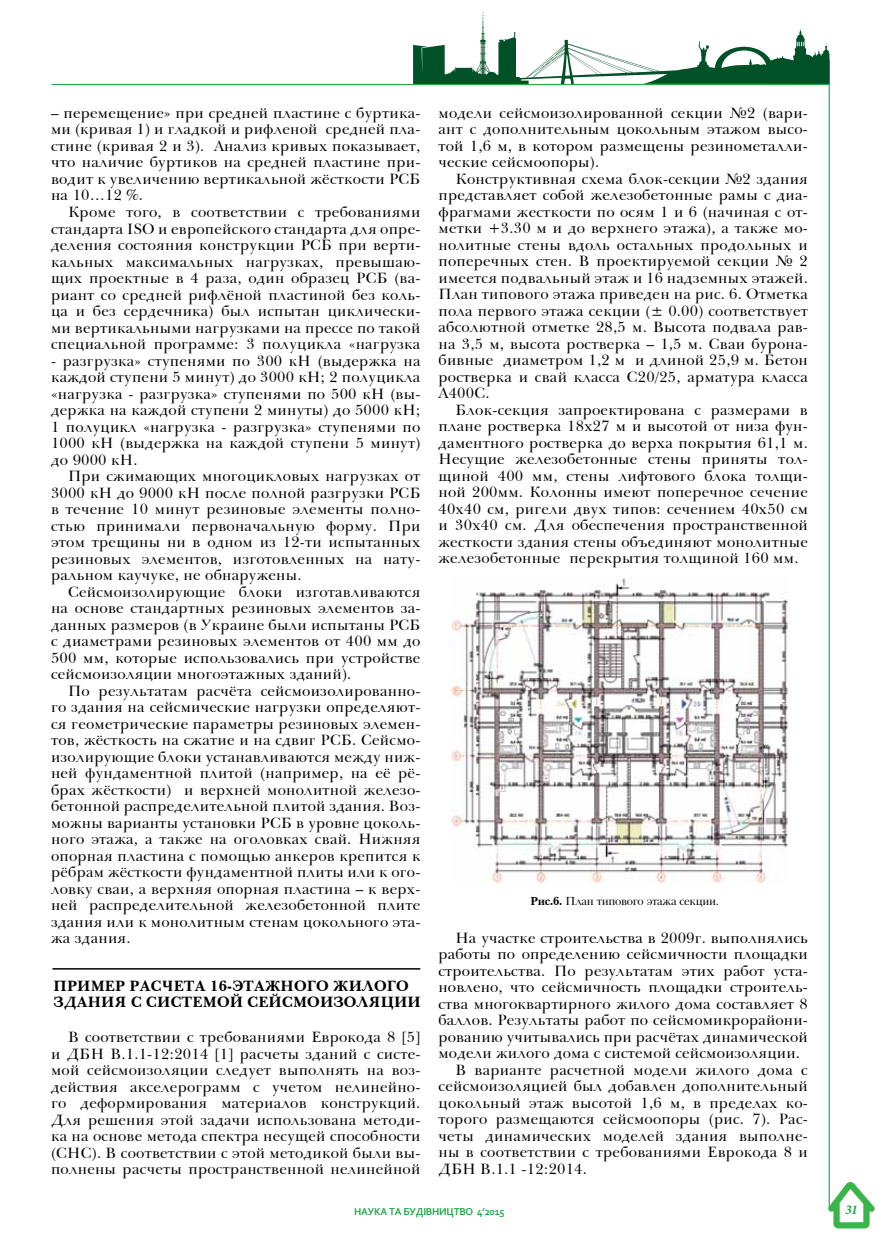
<style>
.page{position:relative;width:893px;height:1255px;background:#fff}
.page>*{position:absolute;margin:0;border:0;box-sizing:border-box;transform-origin:0 0}
.t1{font:15.3px/16.5px "Baskerville BT";letter-spacing:.015em;color:#000;text-align:justify}
.t2{font:700 15.3px/16.5px "Baskerville BT";letter-spacing:.01em;color:#000}
.t3{font:italic 700 13.5px "Minion Pro";color:#21a84a}
.t4{font:12px "Baskerville BT";letter-spacing:-.025em;color:#000;scale:.95 1}
.t5{font:700 10.5px "Corbel";letter-spacing:-.025em;color:#21a84a}
.s1{font-weight:700}
</style>
<div class="page">
<hr style="left:829px;top:85px;width:1px;height:1124px;background:#21a84a">
<svg style="left:828px;top:1181px;width:47px;height:47px"></svg>
<svg style="left:413px;top:12px;width:417px;height:72px"></svg>
<hr style="left:52px;top:84px;width:778px;height:1px;background:#21a84a">
<hr style="left:53px;top:968px;width:367px;height:1px;background:#000">
<img style="left:451px;top:578px;width:337px;height:304px">
<p class="t1" style="left:51px;top:104px;width:371px">– перемещение» при средней пластине с буртика&shy;ми (кривая 1) и гладкой и рифленой средней пла&shy;стине (кривая 2 и 3). Анализ кривых показывает, что наличие буртиков на средней пластине при&shy;водит к увеличению вертикальной жёсткости РСБ на 10…12 %.</p>
<p class="t1" style="left:51px;top:203px;width:371px;text-indent:17px">Кроме того, в соответствии с требованиями стандарта ISO и европейского стандарта для опре&shy;деления состояния конструкции РСБ при верти&shy;кальных максимальных нагрузках, превышаю&shy;щих проектные в 4 раза, один образец РСБ (ва&shy;риант со средней рифлёной пластиной без коль&shy;ца и без сердечника) был испытан циклически&shy;ми вертикальными нагрузками на прессе по такой специальной программе: 3 полуцикла «нагрузка</p>
<p class="t1" style="left:51px;top:351px;width:371px">- разгрузка» ступенями по 300 кН (выдержка на каждой ступени 5 минут) до 3000 кН; 2 полуцикла «нагрузка - разгрузка» ступенями по 500 кН (вы&shy;держка на каждой ступени 2 минуты) до 5000 кН; 1 полуцикл «нагрузка - разгрузка» ступенями по 1000 кН (выдержка на каждой ступени 5 минут) до 9000 кН.</p>
<p class="t1" style="left:51px;top:467px;width:371px;text-indent:17px">При сжимающих многоцикловых нагрузках от 3000 кН до 9000 кН после полной разгрузки РСБ в течение 10 минут резиновые элементы полно&shy;стью принимали первоначальную форму. При этом трещины ни в одном из 12-ти испытанных резиновых элементов, изготовленных на нату&shy;ральном каучуке, не обнаружены.</p>
<p class="t1" style="left:51px;top:582px;width:371px;text-indent:17px">Сейсмоизолирующие блоки изготавливаются на основе стандартных резиновых элементов за&shy;данных размеров (в Украине были испытаны РСБ с диаметрами резиновых элементов от 400 мм до 500 мм, которые использовались при устройстве сейсмоизоляции многоэтажных зданий).</p>
<p class="t1" style="left:51px;top:681px;width:371px;text-indent:17px">По результатам расчёта сейсмоизолированно&shy;го здания на сейсмические нагрузки определяют&shy;ся геометрические параметры резиновых элемен&shy;тов, жёсткость на сжатие и на сдвиг РСБ. Сейсмо&shy;изолирующие блоки устанавливаются между ниж&shy;ней фундаментной плитой (например, на её рё&shy;брах жёсткости) и верхней монолитной железо&shy;бетонной распределительной плитой здания. Воз&shy;можны варианты установки РСБ в уровне цоколь&shy;ного этажа, а также на оголовках свай. Нижняя опорная пластина с помощью анкеров крепится к рёбрам жёсткости фундаментной плиты или к ого&shy;ловку сваи, а верхняя опорная пластина – к верх&shy;ней распределительной железобетонной плите здания или к монолитным стенам цокольного эта&shy;жа здания.</p>
<p class="t2" style="left:54px;top:977px;width:369px">ПРИМЕР РАСЧЕТА 16-ЭТАЖНОГО ЖИЛОГО<br>ЗДАНИЯ С СИСТЕМОЙ СЕЙСМОИЗОЛЯЦИИ</p>
<p class="t1" style="left:51px;top:1028px;width:371px;text-indent:17px">В соответствии с требованиями Еврокода 8 [5] и ДБН В.1.1-12:2014 [1] расчеты зданий с систе&shy;мой сейсмоизоляции следует выполнять на воз&shy;действия акселерограмм с учетом нелинейно&shy;го деформирования материалов конструкций.<br>Для решения этой задачи использована методи&shy;ка на основе метода спектра несущей способности (СНС). В соответствии с этой методикой были вы&shy;полнены расчеты пространственной нелинейной</p>
<p class="t1" style="left:438px;top:104px;width:371px">модели сейсмоизолированной секции №2 (вари&shy;ант с дополнительным цокольным этажом высо&shy;той 1,6 м, в котором размещены резинометалли&shy;ческие сейсмоопоры).</p>
<p class="t1" style="left:438px;top:170px;width:371px;text-indent:17px">Конструктивная схема блок-секции №2 здания представляет собой железобетонные рамы с диа&shy;фрагмами жесткости по осям 1 и 6 (начиная с от&shy;метки +3.30 м и до верхнего этажа), а также мо&shy;нолитные стены вдоль остальных продольных и поперечных стен. В проектируемой секции № 2 имеется подвальный этаж и 16 надземных этажей.<br>План типового этажа приведен на рис. 6. Отметка пола первого этажа секции (± 0.00) соответствует абсолютной отметке 28,5 м. Высота подвала рав&shy;на 3,5 м, высота ростверка – 1,5 м. Сваи бурона&shy;бивные диаметром 1,2 м и длиной 25,9 м. Бетон ростверка и свай класса С20/25, арматура класса А400С.</p>
<p class="t1" style="left:438px;top:401px;width:371px;text-indent:17px">Блок-секция запроектирована с размерами в плане ростверка 18х27 м и высотой от низа фун&shy;даментного ростверка до верха покрытия 61,1 м.<br>Несущие железобетонные стены приняты тол&shy;щиной 400 мм, стены лифтового блока толщи&shy;ной 200мм. Колонны имеют поперечное сечение 40х40 см, ригели двух типов: сечением 40х50 см и 30х40 см. Для обеспечения пространственной жесткости здания стены объединяют монолитные железобетонные перекрытия толщиной 160 мм.</p>
<p class="t4" style="left:530px;top:892px;width:200px"><span class="s1">Рис.6.</span> План типового этажа секции.</p>
<p class="t1" style="left:455px;top:928px;width:354px">На участке строительства в 2009г. выполнялись</p>
<p class="t1" style="left:438px;top:945px;width:371px">работы по определению сейсмичности площадки</p>
<p class="t1" style="left:438px;top:961px;width:371px">строительства. По результатам этих работ уста-</p>
<p class="t1" style="left:438px;top:978px;width:371px">новлено, что сейсмичность площадки строитель-</p>
<p class="t1" style="left:438px;top:994px;width:371px">ства многоквартирного жилого дома составляет 8</p>
<p class="t1" style="left:438px;top:1011px;width:371px">баллов. Результаты работ по сейсмомикрорайони-</p>
<p class="t1" style="left:438px;top:1027px;width:371px">рованию учитывались при расчётах динамической</p>
<p class="t1" style="left:438px;top:1044px;width:363px">модели жилого дома с системой сейсмоизоляции.</p>
<p class="t1" style="left:455px;top:1060px;width:354px">В варианте расчетной модели жилого дома с</p>
<p class="t1" style="left:438px;top:1077px;width:371px">сейсмоизоляцией был добавлен дополнительный</p>
<p class="t1" style="left:438px;top:1093px;width:371px">цокольный этаж высотой 1,6 м, в пределах ко-</p>
<p class="t1" style="left:438px;top:1110px;width:371px">торого размещаются сейсмоопоры (рис. 7). Рас-</p>
<p class="t1" style="left:438px;top:1126px;width:371px">четы динамических моделей здания выполне-</p>
<p class="t1" style="left:438px;top:1143px;width:371px">ны в соответствии с требованиями Еврокода 8 и</p>
<p class="t1" style="left:438px;top:1159px;width:150px">ДБН В.1.1 -12:2014.</p>
<p class="t5" style="left:354px;top:1204px;width:152px">НАУКА ТА БУДIВНИЦТВО 4’2015</p>
<p class="t3" style="left:845px;top:1199px;width:14px">31</p>
</div>
